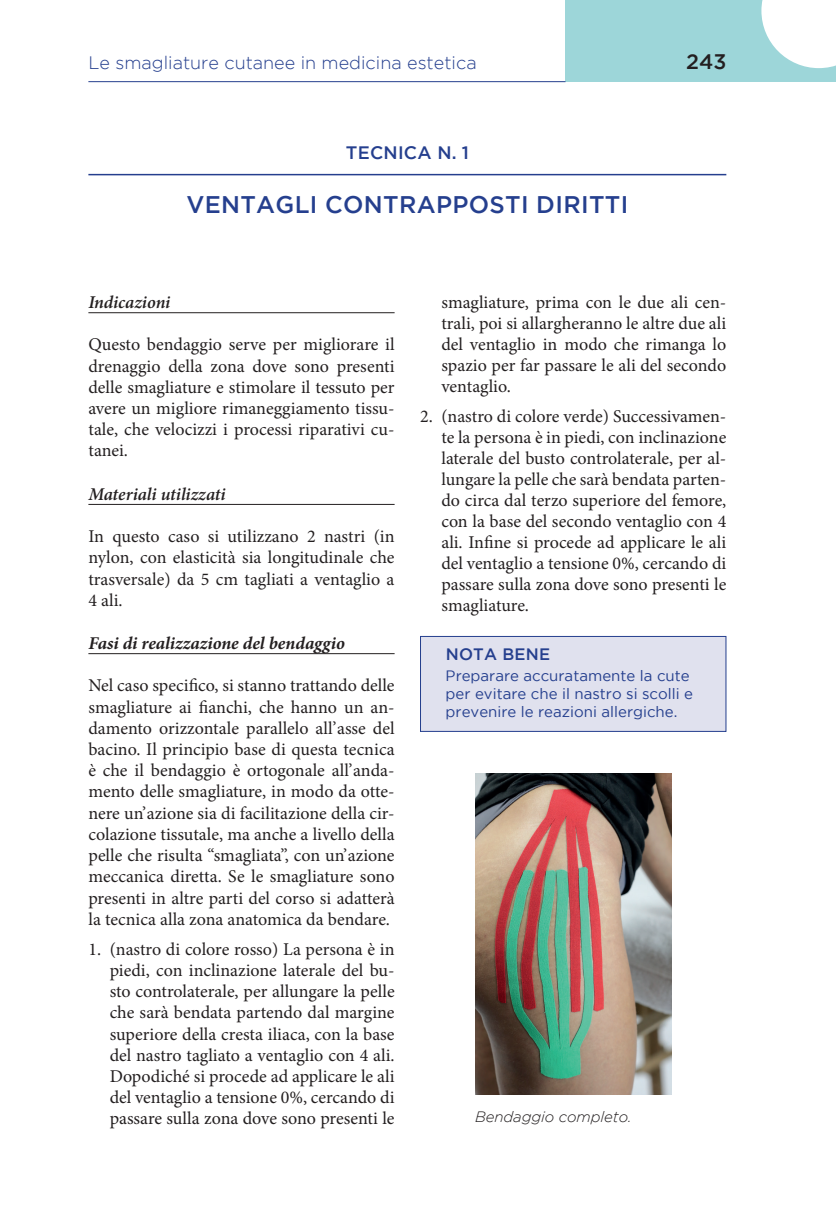
<style>
.page{position:relative;width:836px;height:1229px;background:#fff}
.page>*{position:absolute;margin:0;border:0;box-sizing:border-box;transform-origin:0 0}
.t1{font:500 24px "Gotham";letter-spacing:.015em;color:#253f8e}
.t2{font:500 21px "Gotham";color:#231f20}
.t3{font:18px/21.1px "Minion Pro";color:#231f20;text-align:justify}
.t4{font:300 18px "Gotham";color:#253f8e}
.t5{font:italic 700 18px "Minion Pro";color:#231f20}
.t6{font:italic 600 18px "Minion Pro";letter-spacing:-.005em;color:#231f20}
.t7{font:500 18px "Gotham";letter-spacing:.015em;color:#253f8e}
.t8{font:500 16.5px "Gotham";letter-spacing:.015em;color:#253f8e}
.t9{font:15px/18px "Gotham";color:#253f8e}
.t10{font:italic 300 15px "Gotham";letter-spacing:-.005em;color:#231f20}
</style>
<div class="page">
<div style="left:565px;top:0;width:271px;height:82px;background:#9dd6d9"></div>
<hr style="left:88px;top:81px;width:477px;height:1px;background:#253f8e">
<div style="left:420px;top:636px;width:306px;height:95px;background:#e0e1ee;border:1px solid #253f8e"></div>
<hr style="left:88px;top:174px;width:638px;height:1px;background:#253f8e">
<hr style="left:88px;top:312px;width:307px;height:1px;background:#231f20">
<hr style="left:88px;top:504px;width:307px;height:1px;background:#231f20">
<hr style="left:88px;top:653px;width:307px;height:1px;background:#231f20">
<img style="left:475px;top:773px;width:196px;height:321px">
<svg style="left:761px;top:0;width:75px;height:68px;background:#f0f8f9"></svg>
<p class="t4" style="left:88px;top:53px;width:390px">Le smagliature cutanee in medicina estetica</p>
<p class="t2" style="left:686px;top:50px;width:42px">243</p>
<p class="t7" style="left:346px;top:142px;width:125px">TECNICA N. 1</p>
<h1 class="t1" style="left:186px;top:191px;width:443px">VENTAGLI CONTRAPPOSTI DIRITTI</h1>
<p class="t6" style="left:88px;top:289px;width:84px">Indicazioni</p>
<p class="t3" style="left:88px;top:334px;width:308px">Questo bendaggio serve per migliorare il drenaggio della zona dove sono presenti delle smagliature e stimolare il tessuto per avere un migliore rimaneggiamento tissu&shy;tale, che velocizzi i processi riparativi cu&shy;tanei.</p>
<p class="t6" style="left:88px;top:481px;width:139px">Materiali utilizzati</p>
<p class="t3" style="left:88px;top:526px;width:308px">In questo caso si utilizzano 2 nastri (in nylon, con elasticità sia longitudinale che trasversale) da 5 cm tagliati a ventaglio a 4 ali.</p>
<p class="t5" style="left:88px;top:630px;width:258px">Fasi di realizzazione del bendaggio</p>
<p class="t3" style="left:88px;top:675px;width:308px">Nel caso specifico, si stanno trattando delle smagliature ai fianchi, che hanno un an&shy;damento orizzontale parallelo all’asse del bacino. Il principio base di questa tecnica è che il bendaggio è ortogonale all’anda&shy;mento delle smagliature, in modo da otte&shy;nere un’azione sia di facilitazione della cir&shy;colazione tissutale, ma anche a livello della pelle che risulta “smagliata”, con un’azione meccanica diretta. Se le smagliature sono presenti in altre parti del corso si adatterà la tecnica alla zona anatomica da bendare.</p>
<p class="t3" style="left:110px;top:938px;width:286px;text-indent:-21px">1. (nastro di colore rosso) La persona è in piedi, con inclinazione laterale del bu&shy;sto controlaterale, per allungare la pelle che sarà bendata partendo dal margine superiore della cresta iliaca, con la base del nastro tagliato a ventaglio con 4 ali.<br>Dopodiché si procede ad applicare le ali del ventaglio a tensione 0%, cercando di passare sulla zona dove sono presenti le</p>
<p class="t3" style="left:441px;top:292px;width:286px">smagliature, prima con le due ali cen&shy;trali, poi si allargheranno le altre due ali del ventaglio in modo che rimanga lo spazio per far passare le ali del secondo ventaglio.</p>
<p class="t3" style="left:441px;top:405px;width:286px;text-indent:-21px">2. (nastro di colore verde) Successivamen&shy;te la persona è in piedi, con inclinazione laterale del busto controlaterale, per al&shy;lungare la pelle che sarà bendata parten&shy;do circa dal terzo superiore del femore, con la base del secondo ventaglio con 4 ali. Infine si procede ad applicare le ali del ventaglio a tensione 0%, cercando di passare sulla zona dove sono presenti le smagliature.</p>
<p class="t8" style="left:446px;top:645px;width:106px">NOTA BENE</p>
<p class="t9" style="left:446px;top:667px;width:249px">Preparare accuratamente la cute per evitare che il nastro si scolli e prevenire le reazioni allergiche.</p>
<p class="t10" style="left:475px;top:1108px;width:158px">Bendaggio completo.</p>
</div>
